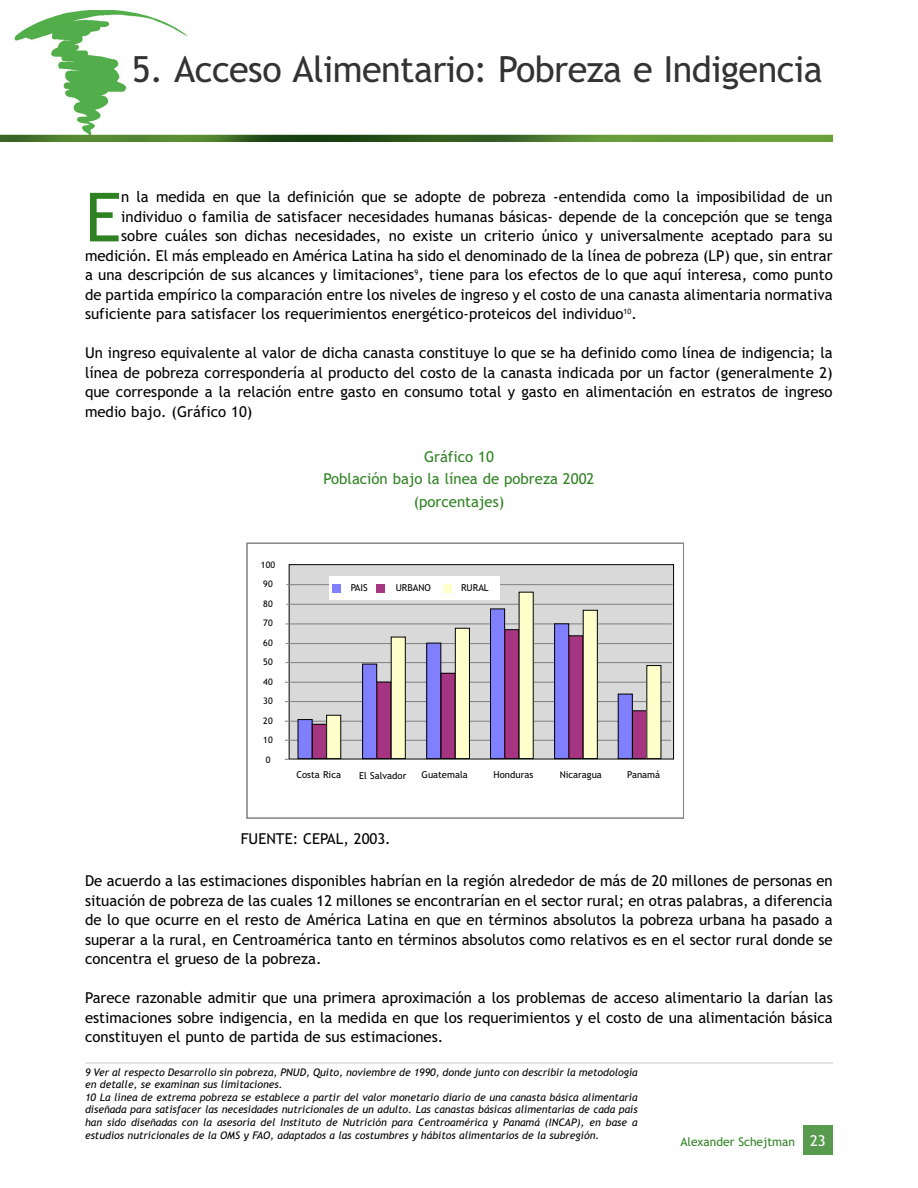
<style>
.page{position:relative;width:918px;height:1188px;background:#fff}
.page>*{position:absolute;margin:0;border:0;box-sizing:border-box;transform-origin:0 0}
.t1{font:67.8px "Trebuchet MS";color:#2f8222}
.t2{font:36px "Trebuchet MS";letter-spacing:-.015em;color:#333}
.t3{font:15px/19.5px "Trebuchet MS";color:#000;text-align:justify}
.t4{font:15px/22.5px "Trebuchet MS";color:#2f8222;text-align:center}
.t5{font:12px/19.5px "Trebuchet MS";color:#000}
.t6{font:12px "Trebuchet MS";color:#2f8222}
.t7{font:italic 10.5px/12.6px "Trebuchet MS";color:#000}
.t8{font:9.45px "Trebuchet MS";color:#000}
.t9{font:9px/19.5px "Trebuchet MS";color:#000}
.s1{font-size:15px;color:#fff}
</style>
<div class="page">
<svg style="left:246px;top:542px;width:438px;height:277px"></svg>
<div style="left:329px;top:577px;width:171px;height:23px;background:#fff"></div>
<img style="left:0;top:10px;width:833px;height:131px">
<div style="left:803px;top:1125px;width:30px;height:30px;background:#599b4e"></div>
<hr style="left:85px;top:1063px;width:748px;height:1px;background:#ccc">
<div style="left:253px;top:561px;width:30px;height:227px;background:#fff"></div>
<div style="left:350px;top:788px;width:63px;height:20px;background:#fff"></div>
<div style="left:247px;top:543px;width:437px;height:276px;border:1px solid #808080"></div>
<div style="left:287px;top:765px;width:63px;height:22px;background:#fff"></div>
<div style="left:351px;top:767px;width:63px;height:20px;background:#fff"></div>
<div style="left:413px;top:765px;width:63px;height:22px;background:#fff"></div>
<div style="left:482px;top:765px;width:63px;height:22px;background:#fff"></div>
<div style="left:549px;top:765px;width:63px;height:22px;background:#fff"></div>
<div style="left:612px;top:765px;width:63px;height:22px;background:#fff"></div>
<div style="left:618px;top:694px;width:14px;height:65px;background:#8080ff"></div>
<div style="left:633px;top:711px;width:14px;height:48px;background:#a53580"></div>
<div style="left:632px;top:710px;width:15px;height:49px;border:1px solid #000"></div>
<div style="left:647px;top:666px;width:14px;height:93px;background:#ffc"></div>
<div style="left:555px;top:624px;width:14px;height:135px;background:#8080ff"></div>
<div style="left:554px;top:623px;width:15px;height:136px;border:1px solid #000"></div>
<div style="left:569px;top:636px;width:14px;height:123px;background:#a53580"></div>
<div style="left:583px;top:610px;width:14px;height:149px;background:#ffc"></div>
<div style="left:583px;top:610px;width:15px;height:149px;border:1px solid #000"></div>
<div style="left:491px;top:609px;width:14px;height:150px;background:#8080ff"></div>
<div style="left:490px;top:609px;width:15px;height:150px;border:1px solid #000"></div>
<div style="left:505px;top:630px;width:14px;height:129px;background:#a53580"></div>
<div style="left:504px;top:629px;width:15px;height:130px;border:1px solid #000"></div>
<div style="left:519px;top:592px;width:14px;height:167px;background:#ffc"></div>
<div style="left:427px;top:643px;width:14px;height:116px;background:#8080ff"></div>
<div style="left:426px;top:643px;width:15px;height:116px;border:1px solid #000"></div>
<div style="left:441px;top:673px;width:14px;height:86px;background:#a53580"></div>
<div style="left:455px;top:628px;width:14px;height:131px;background:#ffc"></div>
<div style="left:455px;top:628px;width:15px;height:131px;border:1px solid #000"></div>
<div style="left:363px;top:664px;width:14px;height:95px;background:#8080ff"></div>
<div style="left:362px;top:664px;width:15px;height:95px;border:1px solid #000"></div>
<div style="left:377px;top:682px;width:14px;height:77px;background:#a53580"></div>
<div style="left:391px;top:637px;width:14px;height:122px;background:#ffc"></div>
<div style="left:391px;top:637px;width:15px;height:122px;border:1px solid #000"></div>
<div style="left:298px;top:720px;width:14px;height:39px;background:#8080ff"></div>
<div style="left:298px;top:719px;width:15px;height:40px;border:1px solid #000"></div>
<div style="left:312px;top:724px;width:14px;height:35px;background:#a53580"></div>
<div style="left:312px;top:724px;width:15px;height:35px;border:1px solid #000"></div>
<div style="left:327px;top:715px;width:14px;height:44px;background:#ffc"></div>
<div style="left:326px;top:715px;width:15px;height:44px;border:1px solid #000"></div>
<div style="left:333px;top:584px;width:8px;height:8px;background:#8080ff"></div>
<div style="left:377px;top:584px;width:8px;height:8px;background:#a53580"></div>
<div style="left:443px;top:584px;width:9px;height:8px;background:#ffc"></div>
<h2 class="t2" style="left:132px;top:55px;width:692px">5. Acceso Alimentario: Pobreza e Indigencia</h2>
<h1 class="t1" style="left:85px;top:191px;width:38px">E</h1>
<p class="t3" style="left:121px;top:189px;width:713px">n la medida en que la definición que se adopte de pobreza -entendida como la imposibilidad de un</p>
<p class="t3" style="left:121px;top:208px;width:713px">individuo o familia de satisfacer necesidades humanas básicas- depende de la concepción que se tenga</p>
<p class="t3" style="left:121px;top:228px;width:713px">sobre cuáles son dichas necesidades, no existe un criterio único y universalmente aceptado para su</p>
<p class="t3" style="left:85px;top:247px;width:749px">medición. El más empleado en América Latina ha sido el denominado de la línea de pobreza (LP) que, sin entrar</p>
<p class="t3" style="left:85px;top:267px;width:749px">a una descripción de sus alcances y limitaciones<sup>9</sup>, tiene para los efectos de lo que aquí interesa, como punto</p>
<p class="t3" style="left:85px;top:286px;width:749px">de partida empírico la comparación entre los niveles de ingreso y el costo de una canasta alimentaria normativa</p>
<p class="t3" style="left:85px;top:306px;width:553px">suficiente para satisfacer los requerimientos energético-proteicos del individuo<sup>10</sup>.</p>
<p class="t3" style="left:85px;top:345px;width:749px">Un ingreso equivalente al valor de dicha canasta constituye lo que se ha definido como línea de indigencia; la línea de pobreza correspondería al producto del costo de la canasta indicada por un factor (generalmente 2) que corresponde a la relación entre gasto en consumo total y gasto en alimentación en estratos de ingreso medio bajo. (Gráfico 10)</p>
<p class="t4" style="left:324px;top:447px;width:272px">Gráfico 10<br>Población bajo la línea de pobreza 2002 (porcentajes)</p>
<p class="t9" style="left:261px;top:556px;width:16px">100<br>90<br>80<br>70<br>60<br>50<br>40<br>30<br>20<br>10<br>0</p>
<p class="t5" style="left:259px;top:557px;width:20px">100<br>90<br>80<br>70<br>60<br>50<br>40<br>30<br>20<br>10<br>0</p>
<p class="t8" style="left:351px;top:584px;width:19px">PAIS</p>
<p class="t8" style="left:396px;top:584px;width:37px">URBANO</p>
<p class="t8" style="left:461px;top:584px;width:29px">RURAL</p>
<p class="t8" style="left:297px;top:771px;width:46px">Costa Rica</p>
<p class="t8" style="left:359px;top:772px;width:49px">El Salvador</p>
<p class="t8" style="left:422px;top:771px;width:48px">Guatemala</p>
<p class="t8" style="left:494px;top:771px;width:41px">Honduras</p>
<p class="t8" style="left:560px;top:771px;width:44px">Nicaragua</p>
<p class="t8" style="left:627px;top:771px;width:34px">Panamá</p>
<p class="t3" style="left:241px;top:831px;width:151px">FUENTE: CEPAL, 2003.</p>
<p class="t3" style="left:85px;top:873px;width:749px">De acuerdo a las estimaciones disponibles habrían en la región alrededor de más de 20 millones de personas en situación de pobreza de las cuales 12 millones se encontrarían en el sector rural; en otras palabras, a diferencia de lo que ocurre en el resto de América Latina en que en términos absolutos la pobreza urbana ha pasado a superar a la rural, en Centroamérica tanto en términos absolutos como relativos es en el sector rural donde se concentra el grueso de la pobreza.</p>
<p class="t3" style="left:85px;top:990px;width:749px">Parece razonable admitir que una primera aproximación a los problemas de acceso alimentario la darían las estimaciones sobre indigencia, en la medida en que los requerimientos y el costo de una alimentación básica constituyen el punto de partida de sus estimaciones.</p>
<p class="t7" style="left:85px;top:1067px;width:554px">9 Ver al respecto Desarrollo sin pobreza, PNUD, Quito, noviembre de 1990, donde junto con describir la metodología en detalle, se examinan sus limitaciones.<br>10 La línea de extrema pobreza se establece a partir del valor monetario diario de una canasta básica alimentaria diseñada para satisfacer las necesidades nutricionales de un adulto. Las canastas básicas alimentarias de cada país han sido diseñadas con la asesoría del Instituto de Nutrición para Centroamérica y Panamá (INCAP), en base a estudios nutricionales de la OMS y FAO, adaptados a las costumbres y hábitos alimentarios de la subregión.</p>
<p class="t6" style="left:680px;top:1137px;width:147px">Alexander Schejtman <span class="s1">23</span></p>
</div>
